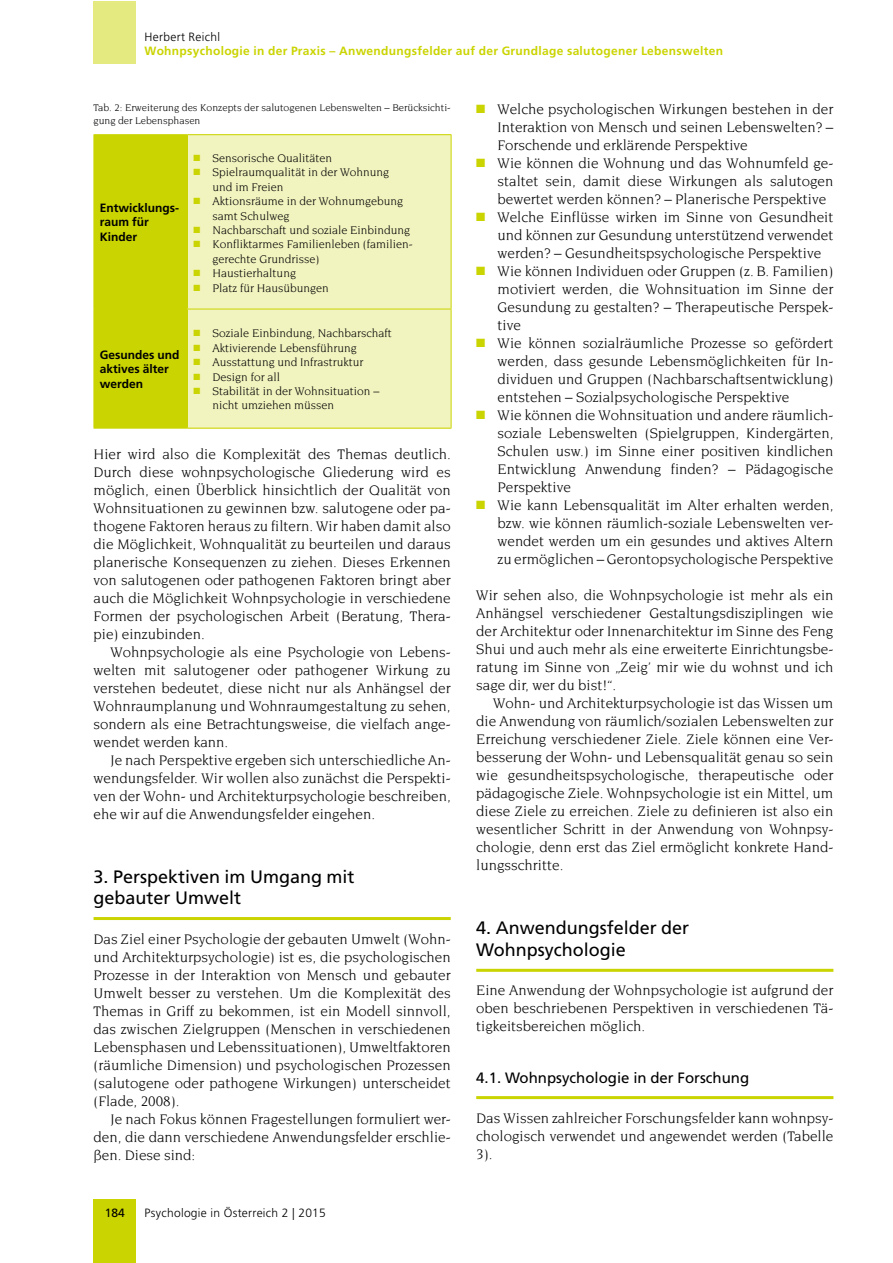
<style>
.page{position:relative;width:893px;height:1263px;background:#fff}
.page>*{position:absolute;margin:0;border:0;box-sizing:border-box;transform-origin:0 0}
.t1{font:18px/21.6px "Frutiger";color:#000}
.t2{font:15px/18px "Novarese";color:#000;text-align:justify}
.t3{font:15px "Frutiger";color:#000}
.t4{font:12px/14.4px "Novarese";color:#000}
.t5{font:700 12px "Frutiger";letter-spacing:.025em;color:#cad400}
.t6{font:700 12px/14.4px "Frutiger";color:#000}
.t7{font:300 12px "Frutiger";letter-spacing:.025em;color:#000}
.t8{font:12px "Frutiger";color:#000}
.t9{font:10.5px/13.5px "Novarese";color:#000}
</style>
<div class="page">
<div style="left:94px;top:1199px;width:42px;height:64px;background:#cad400"></div>
<div style="left:94px;top:1px;width:42px;height:63px;background:#e5ea80"></div>
<hr style="left:94px;top:917px;width:357px;height:3px;background:#cad400">
<div style="left:95px;top:135px;width:92px;height:293px;background:#cad400"></div>
<div style="left:187px;top:135px;width:264px;height:174px;background:#f2f4bf"></div>
<div style="left:187px;top:309px;width:264px;height:119px;background:#f2f4bf"></div>
<hr style="left:94px;top:134px;width:93px;height:1px;background:#cad400">
<hr style="left:94px;top:135px;width:1px;height:174px;background:#cad400">
<hr style="left:187px;top:134px;width:264px;height:1px;background:#cad400">
<hr style="left:187px;top:135px;width:1px;height:174px;background:#cad400">
<hr style="left:451px;top:135px;width:1px;height:174px;background:#cad400">
<hr style="left:94px;top:309px;width:93px;height:1px;background:#cad400">
<hr style="left:94px;top:309px;width:1px;height:119px;background:#cad400">
<hr style="left:187px;top:309px;width:264px;height:1px;background:#cad400">
<hr style="left:187px;top:309px;width:1px;height:119px;background:#cad400">
<hr style="left:451px;top:309px;width:1px;height:119px;background:#cad400">
<hr style="left:94px;top:428px;width:93px;height:1px;background:#cad400">
<hr style="left:187px;top:428px;width:264px;height:1px;background:#cad400">
<hr style="left:476px;top:969px;width:357px;height:3px;background:#cad400">
<hr style="left:476px;top:1096px;width:357px;height:3px;background:#cad400">
<p class="t7" style="left:145px;top:30px;width:77px">Herbert Reichl</p>
<p class="t5" style="left:145px;top:44px;width:580px">Wohnpsychologie in der Praxis – Anwendungsfelder auf der Grundlage salutogener Lebenswelten</p>
<p class="t9" style="left:94px;top:100px;width:359px">Tab. 2: Erweiterung des Konzepts der salutogenen Lebenswelten – Berücksichti&shy;gung der Lebensphasen</p>
<p class="t6" style="left:100px;top:201px;width:81px">Entwicklungs&shy;raum für<br>Kinder</p>
<p class="t4" style="left:213px;top:151px;width:202px">Sensorische Qualitäten<br>Spielraumqualität in der Wohnung<br>und im Freien<br>Aktionsräume in der Wohnumgebung samt Schulweg<br>Nachbarschaft und soziale Einbindung<br>Konfliktarmes Familienleben (familien&shy;gerechte Grundrisse)<br>Haustierhaltung<br>Platz für Hausübungen</p>
<p class="t4" style="left:213px;top:326px;width:181px">Soziale Einbindung, Nachbarschaft<br>Aktivierende Lebensführung<br>Ausstattung und Infrastruktur<br>Design for all<br>Stabilität in der Wohnsituation – nicht umziehen müssen</p>
<p class="t2" style="left:94px;top:444px;width:359px">Hier wird also die Komplexität des Themas deutlich.<br>Durch diese wohnpsychologische Gliederung wird es möglich, einen Überblick hinsichtlich der Qualität von Wohnsituationen zu gewinnen bzw. salutogene oder pa&shy;thogene Faktoren heraus zu filtern. Wir haben damit also die Möglichkeit, Wohnqualität zu beurteilen und daraus planerische Konsequenzen zu ziehen. Dieses Erkennen von salutogenen oder pathogenen Faktoren bringt aber auch die Möglichkeit Wohnpsychologie in verschiedene Formen der psychologischen Arbeit (Beratung, Thera&shy;pie) einzubinden.</p>
<p class="t2" style="left:94px;top:642px;width:359px;text-indent:17px">Wohnpsychologie als eine Psychologie von Lebens&shy;welten mit salutogener oder pathogener Wirkung zu verstehen bedeutet, diese nicht nur als Anhängsel der Wohnraumplanung und Wohnraumgestaltung zu sehen, sondern als eine Betrachtungsweise, die vielfach ange&shy;wendet werden kann.</p>
<p class="t2" style="left:94px;top:750px;width:359px;text-indent:17px">Je nach Perspektive ergeben sich unterschiedliche An&shy;wendungsfelder. Wir wollen also zunächst die Perspekti&shy;ven der Wohn- und Architekturpsychologie beschreiben, ehe wir auf die Anwendungsfelder eingehen.</p>
<p class="t6" style="left:100px;top:347px;width:81px">Gesundes und aktives älter werden</p>
<p class="t1" style="left:94px;top:866px;width:263px">3. Perspektiven im Umgang mit gebauter Umwelt</p>
<p class="t2" style="left:94px;top:929px;width:359px">Das Ziel einer Psychologie der gebauten Umwelt (Wohn&shy;und Architekturpsychologie) ist es, die psychologischen Prozesse in der Interaktion von Mensch und gebauter Umwelt besser zu verstehen. Um die Komplexität des Themas in Griff zu bekommen, ist ein Modell sinnvoll, das zwischen Zielgruppen (Menschen in verschiedenen Lebensphasen und Lebenssituationen), Umweltfaktoren (räumliche Dimension) und psychologischen Prozessen (salutogene oder pathogene Wirkungen) unterscheidet (Flade, 2008).</p>
<p class="t2" style="left:94px;top:1109px;width:359px;text-indent:17px">Je nach Fokus können Fragestellungen formuliert wer&shy;den, die dann verschiedene Anwendungsfelder erschlie&shy;ßen. Diese sind:</p>
<p class="t8" style="left:105px;top:1205px;width:22px">184</p>
<p class="t7" style="left:145px;top:1206px;width:183px">Psychologie in Österreich 2 | 2015</p>
<p class="t2" style="left:497px;top:100px;width:337px;text-align:left">Welche psychologischen Wirkungen bestehen in der Interaktion von Mensch und seinen Lebenswelten? – Forschende und erklärende Perspektive<br>Wie können die Wohnung und das Wohnumfeld ge&shy;staltet sein, damit diese Wirkungen als salutogen bewertet werden können? – Planerische Perspektive Welche Einflüsse wirken im Sinne von Gesundheit und können zur Gesundung unterstützend verwendet werden? – Gesundheitspsychologische Perspektive Wie können Individuen oder Gruppen (z. B. Familien) motiviert werden, die Wohnsituation im Sinne der Gesundung zu gestalten? – Therapeutische Perspek&shy;tive<br>Wie können sozialräumliche Prozesse so gefördert werden, dass gesunde Lebensmöglichkeiten für In&shy;dividuen und Gruppen (Nachbarschaftsentwicklung) entstehen – Sozialpsychologische Perspektive<br>Wie können die Wohnsituation und andere räumlich&shy;soziale Lebenswelten (Spielgruppen, Kindergärten, Schulen usw.) im Sinne einer positiven kindlichen Entwicklung Anwendung finden? – Pädagogische Perspektive<br>Wie kann Lebensqualität im Alter erhalten werden, bzw. wie können räumlich-soziale Lebenswelten ver&shy;wendet werden um ein gesundes und aktives Altern zu ermöglichen – Gerontopsychologische Perspektive</p>
<p class="t2" style="left:476px;top:586px;width:359px">Wir sehen also, die Wohnpsychologie ist mehr als ein Anhängsel verschiedener Gestaltungsdisziplingen wie der Architektur oder Innenarchitektur im Sinne des Feng Shui und auch mehr als eine erweiterte Einrichtungsbe&shy;ratung im Sinne von „Zeig’ mir wie du wohnst und ich sage dir, wer du bist!“.</p>
<p class="t2" style="left:476px;top:694px;width:359px;text-indent:17px">Wohn- und Architekturpsychologie ist das Wissen um die Anwendung von räumlich/sozialen Lebenswelten zur Erreichung verschiedener Ziele. Ziele können eine Ver&shy;besserung der Wohn- und Lebensqualität genau so sein wie gesundheitspsychologische, therapeutische oder pädagogische Ziele. Wohnpsychologie ist ein Mittel, um diese Ziele zu erreichen. Ziele zu definieren ist also ein wesentlicher Schritt in der Anwendung von Wohnpsy&shy;chologie, denn erst das Ziel ermöglicht konkrete Hand&shy;lungsschritte.</p>
<p class="t1" style="left:476px;top:917px;width:215px">4. Anwendungsfelder der<br>Wohnpsychologie</p>
<p class="t2" style="left:476px;top:981px;width:359px">Eine Anwendung der Wohnpsychologie ist aufgrund der oben beschriebenen Perspektiven in verschiedenen Tä&shy;tigkeitsbereichen möglich.</p>
<p class="t3" style="left:476px;top:1069px;width:274px">4.1. Wohnpsychologie in der Forschung</p>
<p class="t2" style="left:476px;top:1108px;width:359px">Das Wissen zahlreicher Forschungsfelder kann wohnpsy&shy;chologisch verwendet und angewendet werden (Tabelle 3).</p>
</div>
